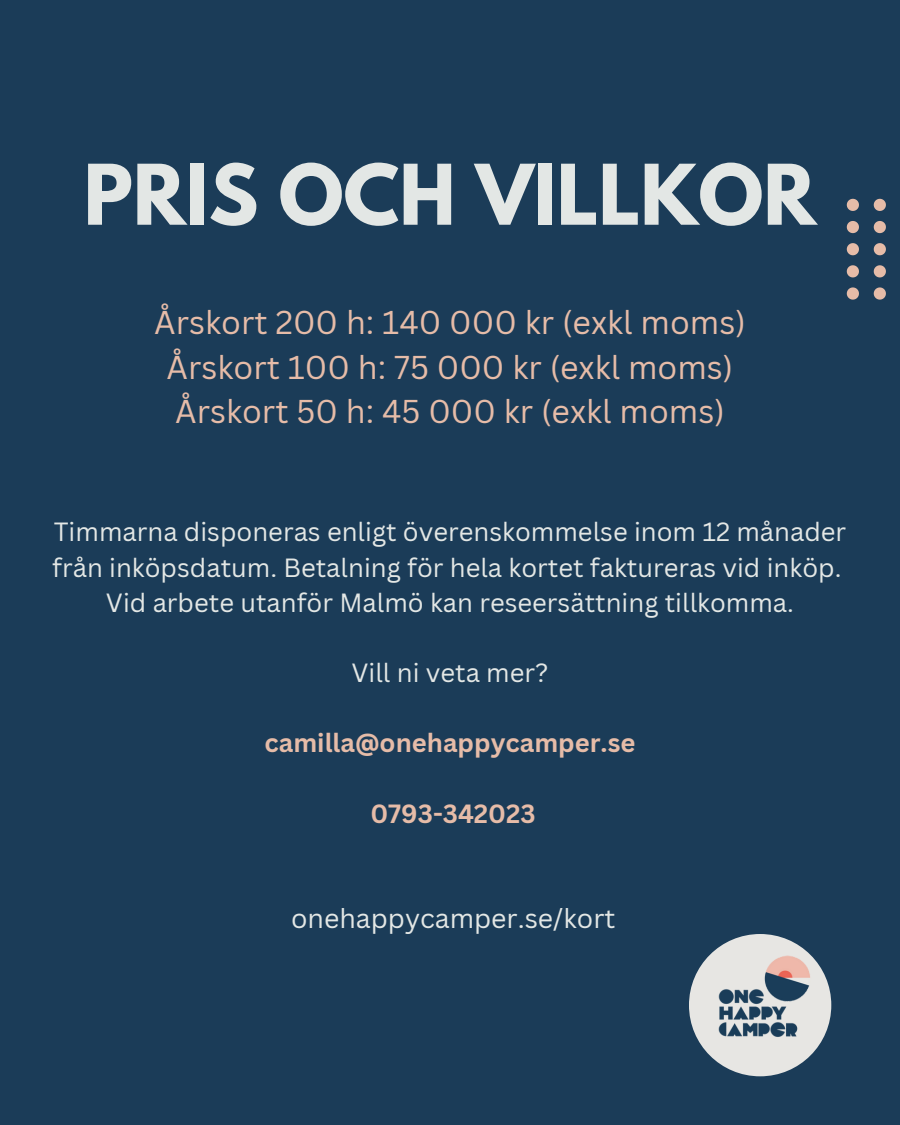
<style>
.page{position:relative;width:900px;height:1125px;background:#1b3c58}
.page>*{position:absolute;margin:0;border:0;box-sizing:border-box;transform-origin:0 0}
.t1{font:700 74px "League Spartan";color:#e3e7e5}
.t2{font:32.1px/44.2px "Canva Sans";color:#e6bca8;text-align:center}
.t3{font:26.6px "Canva Sans";color:#e3e7e5}
.t4{font:25.6px/35.2px "Canva Sans";color:#e3e7e5}
.t5{font:700 25.6px "Canva Sans";color:#e6bca8}
</style>
<div class="page">
<svg style="left:847px;top:287px;width:12px;height:13px"></svg>
<svg style="left:874px;top:287px;width:12px;height:13px"></svg>
<svg style="left:847px;top:265px;width:12px;height:12px"></svg>
<svg style="left:874px;top:265px;width:12px;height:12px"></svg>
<svg style="left:847px;top:243px;width:12px;height:12px"></svg>
<svg style="left:874px;top:243px;width:12px;height:12px"></svg>
<svg style="left:847px;top:221px;width:12px;height:12px"></svg>
<svg style="left:874px;top:221px;width:12px;height:12px"></svg>
<svg style="left:847px;top:199px;width:12px;height:12px"></svg>
<svg style="left:874px;top:199px;width:12px;height:12px"></svg>
<img style="left:689px;top:934px;width:143px;height:143px">
<h3 class="t1" style="left:84px;top:158px;width:734px">PRIS OCH VILLKOR</h3>
<h1 class="t2" style="left:154px;top:300px;width:593px">Årskort 200 h: 140 000 kr (exkl moms)<br>Årskort 100 h: 75 000 kr (exkl moms)<br>Årskort 50 h: 45 000 kr (exkl moms)</h1>
<p class="t4" style="left:52px;top:514px;width:796px">Timmarna disponeras enligt överenskommelse inom 12 månader från inköpsdatum. Betalning för hela kortet faktureras vid inköp.</p>
<p class="t4" style="left:106px;top:584px;width:690px">Vid arbete utanför Malmö kan reseersättning tillkomma.</p>
<p class="t4" style="left:352px;top:654px;width:198px">Vill ni veta mer?</p>
<p class="t5" style="left:265px;top:725px;width:372px">camilla@onehappycamper.se</p>
<p class="t5" style="left:370px;top:795px;width:167px">0793-342023</p>
<h3 class="t3" style="left:291px;top:899px;width:326px">onehappycamper.se/kort</h3>
</div>
